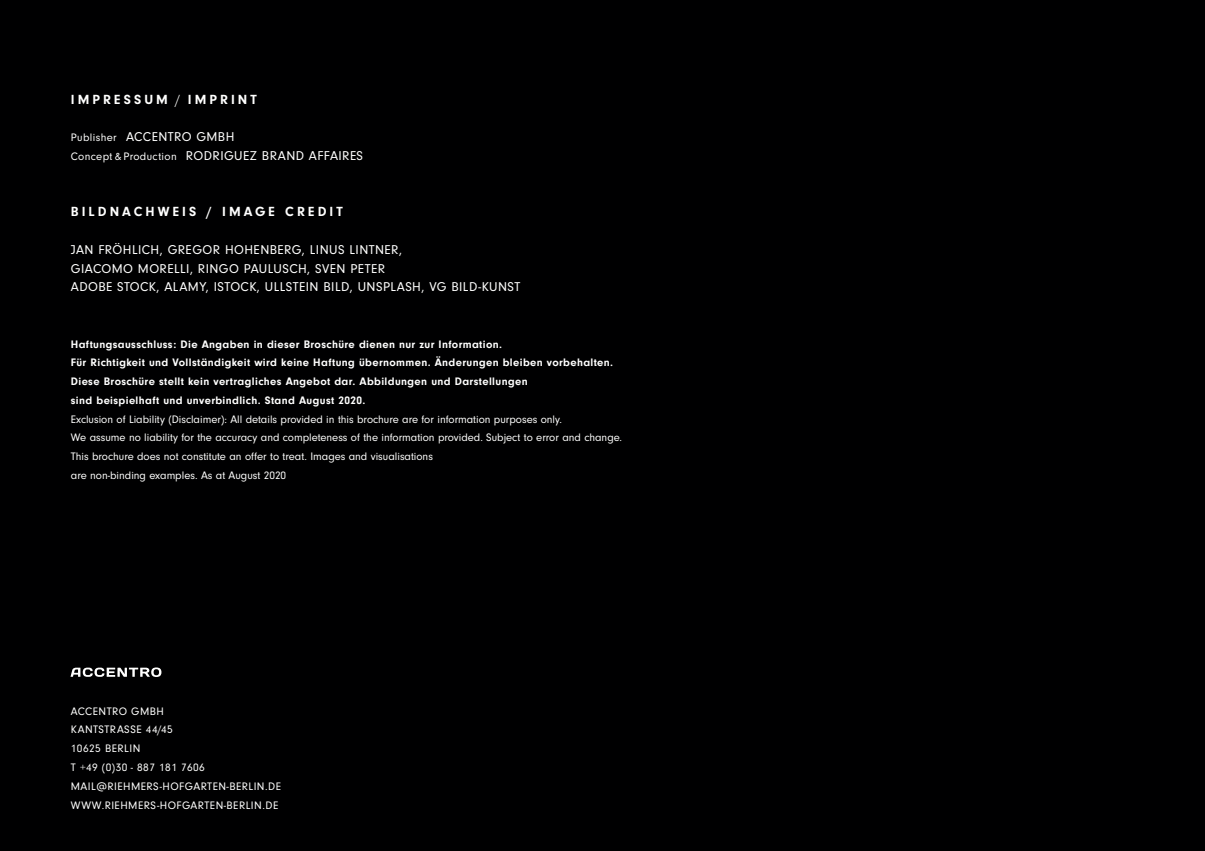
<style>
.page{position:relative;width:1205px;height:851px;background:#fff}
.page>*{position:absolute;margin:0;border:0;box-sizing:border-box;transform-origin:0 0}
.t1{font:700 13.75px "Neuzeit Gro";letter-spacing:.22em;color:#fff}
.t2{font:13.25px/18.8px "Neuzeit Gro";letter-spacing:.035em;color:#fff}
.t3{font:11.25px/18.8px "Neuzeit Gro";color:#fff}
.t4{font:700 11.25px/18.8px "Neuzeit Gro";letter-spacing:.035em;color:#fff}
.t5{font:11.25px/18.8px "Neuzeit Gro";letter-spacing:.04em;color:#fff}
.s1{font-weight:300}
.s2{font-size:11.25px}
</style>
<div class="page">
<div style="left:0;top:0;width:1205px;height:850px;background:#000001"></div>
<svg style="left:71px;top:667px;width:90px;height:10px"></svg>
<p class="t1" style="left:71px;top:91px;width:187px">IMPRESSUM <span class="s1">/</span> IMPRINT</p>
<p class="t2" style="left:71px;top:128px;width:294px"><span class="s2">Publisher</span> ACCENTRO GMBH<br><span class="s2">Concept &amp; Production</span> RODRIGUEZ BRAND AFFAIRES</p>
<p class="t1" style="left:71px;top:204px;width:273px">BILDNACHWEIS / IMAGE CREDIT</p>
<p class="t2" style="left:71px;top:240px;width:451px">JAN FRÖHLICH, GREGOR HOHENBERG, LINUS LINTNER,<br>GIACOMO MORELLI, RINGO PAULUSCH, SVEN PETER<br>ADOBE STOCK, ALAMY, ISTOCK, ULLSTEIN BILD, UNSPLASH, VG BILD-KUNST</p>
<p class="t4" style="left:71px;top:334px;width:544px">Haftungsausschluss: Die Angaben in dieser Broschüre dienen nur zur Information.<br>Für Richtigkeit und Vollständigkeit wird keine Haftung übernommen. Änderungen bleiben vorbehalten.<br>Diese Broschüre stellt kein vertragliches Angebot dar. Abbildungen und Darstellungen<br>sind beispielhaft und unverbindlich. Stand August 2020.</p>
<p class="t3" style="left:71px;top:410px;width:553px">Exclusion of Liability (Disclaimer): All details provided in this brochure are for information purposes only.<br>We assume no liability for the accuracy and completeness of the information provided. Subject to error and change.<br>This brochure does not constitute an offer to treat. Images and visualisations<br>are non-binding examples. As at August 2020</p>
<p class="t5" style="left:71px;top:701px;width:212px">ACCENTRO GMBH<br>KANTSTRASSE 44/45<br>10625 BERLIN<br>T +49 (0)30 - 887 181 7606<br>MAIL@RIEHMERS-HOFGARTEN-BERLIN.DE<br>WWW.RIEHMERS-HOFGARTEN-BERLIN.DE</p>
</div>
